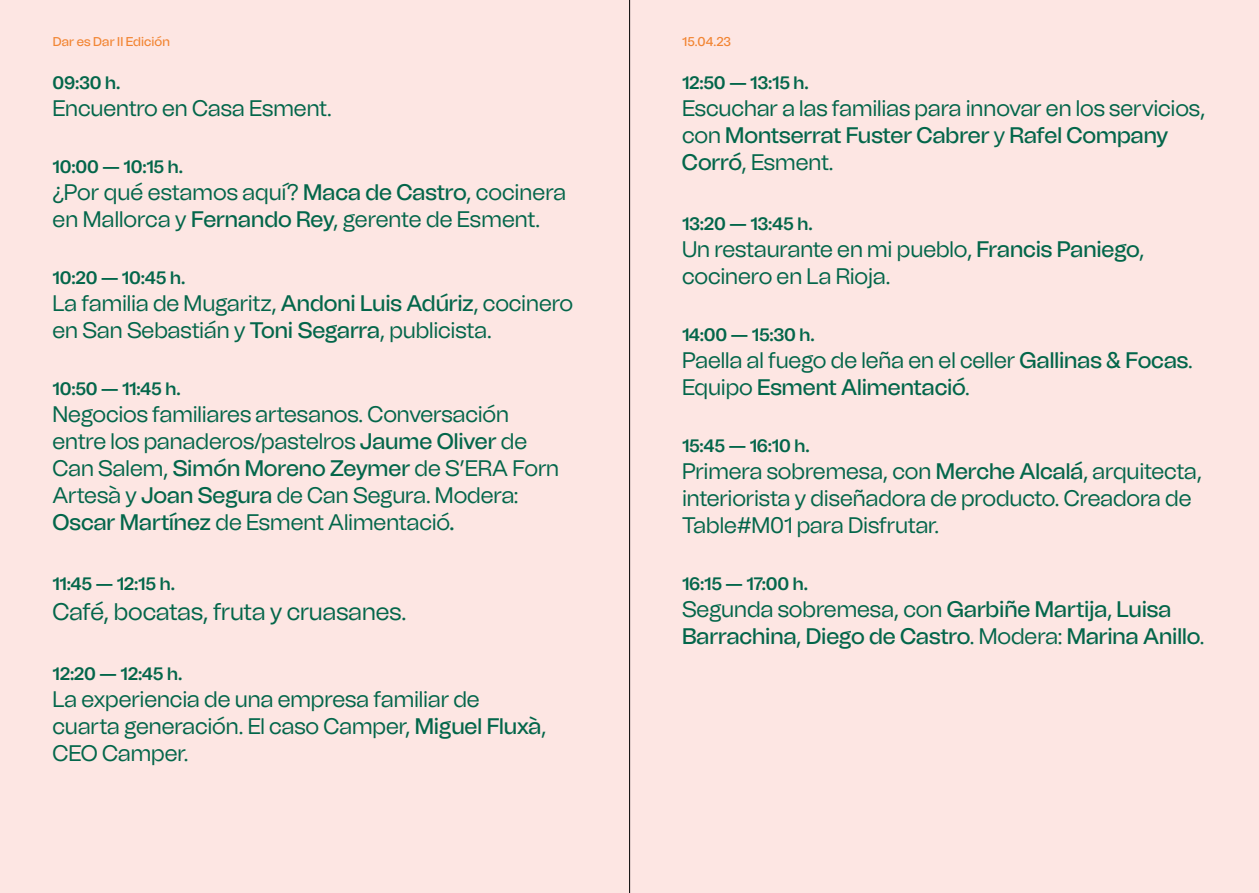
<style>
.page{position:relative;width:1259px;height:893px;background:#fde6e3}
.page>*{position:absolute;margin:0;border:0;box-sizing:border-box;transform-origin:0 0}
.t1{font:24px "Tomato Grotesk";letter-spacing:-.005em;color:#03664a}
.t2{font:22.5px/27px "Tomato Grotesk";letter-spacing:-.005em;color:#03664a}
.t3{font:500 22.5px/27px "Tomato Grotesk";letter-spacing:-.005em;color:#03664a}
.t4{font:600 18px "Tomato Grotesk";letter-spacing:-.01em;color:#03664a}
.t5{font:500 12.75px "Tomato Grotesk";letter-spacing:.01em;color:#f28533}
.s1{font-weight:500}
.s2{font-weight:400}
</style>
<div class="page">
<hr style="left:629px;top:0;width:1px;height:893px;background:#000">
<p class="t5" style="left:53px;top:34px;width:119px">Dar es Dar II Edición</p>
<p class="t5" style="left:682px;top:34px;width:50px">15.04.23</p>
<p class="t4" style="left:52px;top:72px;width:69px">09:30 h.</p>
<p class="t2" style="left:52px;top:95px;width:281px">Encuentro en Casa Esment.</p>
<p class="t4" style="left:682px;top:72px;width:128px">12:50 — 13:15 h.</p>
<p class="t2" style="left:682px;top:95px;width:525px">Escuchar a las familias para innovar en los servicios, con <span class="s1">Montserrat Fuster Cabrer</span> y <span class="s1">Rafel Company<br>Corró</span>, Esment.</p>
<p class="t4" style="left:52px;top:156px;width:132px">10:00 — 10:15 h.</p>
<p class="t2" style="left:52px;top:179px;width:515px">¿Por qué estamos aquí? <span class="s1">Maca de Castro</span>, cocinera en Mallorca y <span class="s1">Fernando Rey</span>, gerente de Esment.</p>
<p class="t4" style="left:52px;top:267px;width:134px">10:20 — 10:45 h.</p>
<p class="t2" style="left:52px;top:290px;width:522px">La familia de Mugaritz, <span class="s1">Andoni Luis Adúriz</span>, cocinero en San Sebastián y <span class="s1">Toni Segarra</span>, publicista.</p>
<p class="t4" style="left:52px;top:378px;width:130px">10:50 — 11:45 h.</p>
<p class="t2" style="left:52px;top:401px;width:508px">Negocios familiares artesanos. Conversación entre los panaderos/pastelros <span class="s1">Jaume Oliver</span> de Can Salem, <span class="s1">Simón Moreno Zeymer</span> de S’ERA Forn Artesà y <span class="s1">Joan Segura</span> de Can Segura. Modera:<br><span class="s1">Oscar Martínez</span> de Esment Alimentació<span class="s1">.</span></p>
<p class="t4" style="left:682px;top:213px;width:132px">13:20 — 13:45 h.</p>
<p class="t2" style="left:682px;top:236px;width:464px">Un restaurante en mi pueblo, <span class="s1">Francis Paniego</span>, cocinero en La Rioja.</p>
<p class="t4" style="left:682px;top:324px;width:134px">14:00 — 15:30 h.</p>
<p class="t2" style="left:682px;top:347px;width:512px">Paella al fuego de leña en el celler <span class="s1">Gallinas &amp; Focas</span>.<br>Equipo <span class="s1">Esment Alimentació</span>.</p>
<p class="t4" style="left:682px;top:435px;width:129px">15:45 — 16:10 h.</p>
<p class="t2" style="left:682px;top:458px;width:521px">Primera sobremesa, con <span class="s1">Merche Alcalá</span>, arquitecta, interiorista y diseñadora de producto. Creadora de<br>Table#M01 para Disfrutar.</p>
<p class="t4" style="left:682px;top:573px;width:128px">16:15 — 17:00 h.</p>
<p class="t3" style="left:682px;top:596px;width:524px"><span class="s2">Segunda sobremesa, con</span> Garbiñe Martija<span class="s2">,</span> Luisa<br>Barrachina<span class="s2">,</span> Diego de Castro<span class="s2">. Modera:</span> Marina Anillo<span class="s2">.</span></p>
<p class="t4" style="left:52px;top:573px;width:124px">11:45 — 12:15 h.</p>
<p class="t1" style="left:52px;top:597px;width:355px">Café, bocatas, fruta y cruasanes.</p>
<p class="t4" style="left:52px;top:663px;width:131px">12:20 — 12:45 h.</p>
<p class="t2" style="left:52px;top:686px;width:495px">La experiencia de una empresa familiar de cuarta generación. El caso Camper, <span class="s1">Miguel Fluxà</span>,<br>CEO Camper.</p>
</div>
